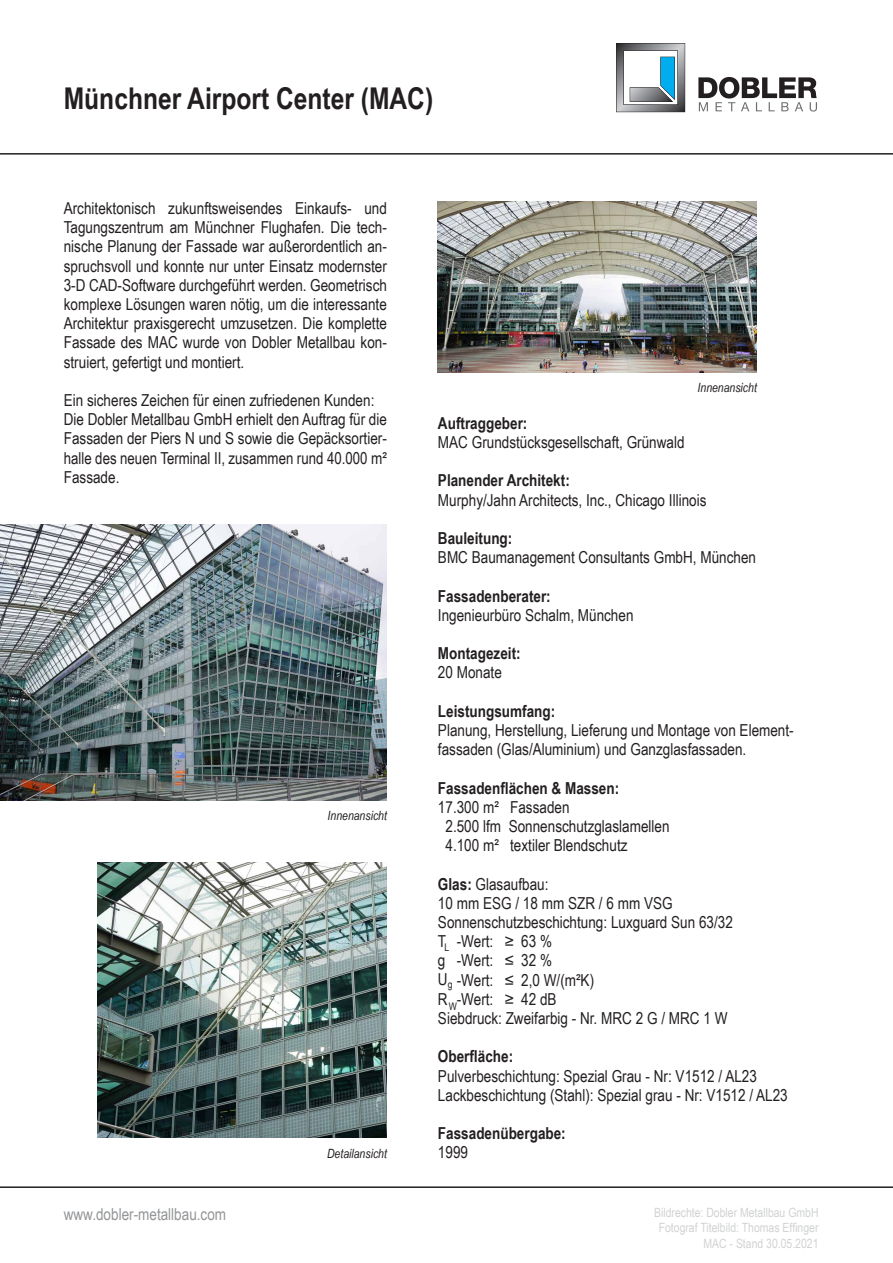
<style>
.page{position:relative;width:893px;height:1263px;background:#fff}
.page>*{position:absolute;margin:0;border:0;box-sizing:border-box;transform-origin:0 0}
.t1{font:700 30px "Arial Narrow";color:#231f20}
.t2{font:16.5px/19.2px "Arial Narrow";color:#231f20;text-align:justify}
.t3{font:700 16.5px "Arial Narrow";color:#231f20}
.t4{font:16.5px "Arial Narrow";color:#939598}
.t5{font:12.75px "Arial Narrow";color:#d1d2d4}
.t6{font:italic 12.75px "Arial Narrow";color:#231f20}
.t7{font:10.5px "Arial Narrow";color:#231f20}
.s1{font-weight:700}
</style>
<div class="page">
<img style="left:438px;top:202px;width:319px;height:170px">
<hr style="left:0;top:153px;width:893px;height:2px;background:#231f20">
<svg style="left:616px;top:43px;width:70px;height:70px"></svg>
<svg style="left:698px;top:77px;width:119px;height:35px"></svg>
<hr style="left:0;top:1186px;width:893px;height:2px;background:#231f20">
<img style="left:0;top:524px;width:387px;height:276px">
<img style="left:98px;top:862px;width:289px;height:275px">
<p class="t1" style="left:64px;top:76px;width:371px">Münchner Airport Center (MAC)</p>
<p class="t2" style="left:64px;top:198px;width:325px">Architektonisch zukunftsweisendes Einkaufs- und Tagungszentrum am Münchner Flughafen. Die tech&shy;nische Planung der Fassade war außerordentlich an&shy;spruchsvoll und konnte nur unter Einsatz modernster 3-D CAD-Software durchgeführt werden. Geometrisch komplexe Lösungen waren nötig, um die interessante Architektur praxisgerecht umzusetzen. Die komplette Fassade des MAC wurde von Dobler Metallbau kon&shy;struiert, gefertigt und montiert.</p>
<p class="t2" style="left:64px;top:390px;width:312px">Ein sicheres Zeichen für einen zufriedenen Kunden:</p>
<p class="t2" style="left:64px;top:409px;width:325px">Die Dobler Metallbau GmbH erhielt den Auftrag für die Fassaden der Piers N und S sowie die Gepäcksortier&shy;halle des neuen Terminal II, zusammen rund 40.000 m²<br>Fassade.</p>
<p class="t6" style="left:328px;top:807px;width:61px">Innenansicht</p>
<p class="t4" style="left:64px;top:1202px;width:164px">www.dobler-metallbau.com</p>
<p class="t6" style="left:327px;top:1145px;width:61px">Detailansicht</p>
<p class="t6" style="left:698px;top:379px;width:61px">Innenansicht</p>
<p class="t3" style="left:438px;top:410px;width:91px">Auftraggeber:</p>
<p class="t2" style="left:438px;top:432px;width:248px">MAC Grundstücksgesellschaft, Grünwald</p>
<p class="t3" style="left:438px;top:468px;width:133px">Planender Architekt:</p>
<p class="t2" style="left:438px;top:489px;width:270px">Murphy/Jahn Architects, Inc., Chicago Illinois</p>
<p class="t3" style="left:438px;top:526px;width:76px">Bauleitung:</p>
<p class="t2" style="left:438px;top:547px;width:320px">BMC Baumanagement Consultants GmbH, München</p>
<p class="t3" style="left:438px;top:583px;width:114px">Fassadenberater:</p>
<p class="t2" style="left:438px;top:605px;width:197px">Ingenieurbüro Schalm, München</p>
<p class="t3" style="left:438px;top:641px;width:84px">Montagezeit:</p>
<p class="t2" style="left:438px;top:662px;width:65px">20 Monate</p>
<p class="t3" style="left:438px;top:698px;width:119px">Leistungsumfang:</p>
<p class="t2" style="left:438px;top:720px;width:357px">Planung, Herstellung, Lieferung und Montage von Element-</p>
<p class="t2" style="left:438px;top:739px;width:310px">fassaden (Glas/Aluminium) und Ganzglasfassaden.</p>
<p class="t3" style="left:438px;top:775px;width:183px">Fassadenflächen &amp; Massen:</p>
<p class="t2" style="left:438px;top:797px;width:133px">17.300 m² Fassaden</p>
<p class="t2" style="left:445px;top:816px;width:226px">2.500 lfm Sonnenschutzglaslamellen</p>
<p class="t2" style="left:445px;top:835px;width:183px">4.100 m² textiler Blendschutz</p>
<p class="t2" style="left:438px;top:873px;width:112px"><span class="s1">Glas:</span> Glasaufbau:</p>
<p class="t2" style="left:438px;top:893px;width:236px">10 mm ESG / 18 mm SZR / 6 mm VSG</p>
<p class="t2" style="left:438px;top:912px;width:296px">Sonnenschutzbeschichtung: Luxguard Sun 63/32</p>
<p class="t2" style="left:457px;top:931px;width:97px">-Wert: ≥ 63 %</p>
<p class="t2" style="left:438px;top:950px;width:116px">g -Wert: ≤ 32 %</p>
<p class="t2" style="left:457px;top:969px;width:139px">-Wert: ≤ 2,0 W/(m²K)</p>
<p class="t2" style="left:457px;top:989px;width:101px">-Wert: ≥ 42 dB</p>
<p class="t2" style="left:438px;top:1008px;width:291px">Siebdruck: Zweifarbig - Nr. MRC 2 G / MRC 1 W</p>
<p class="t3" style="left:438px;top:1044px;width:77px">Oberfläche:</p>
<p class="t2" style="left:438px;top:1065px;width:320px">Pulverbeschichtung: Spezial Grau - Nr: V1512 / AL23</p>
<p class="t2" style="left:438px;top:1085px;width:351px">Lackbeschichtung (Stahl): Spezial grau - Nr: V1512 / AL23</p>
<p class="t3" style="left:438px;top:1121px;width:129px">Fassadenübergabe:</p>
<p class="t2" style="left:438px;top:1142px;width:32px">1999</p>
<p class="t2" style="left:438px;top:931px;width:10px">T</p>
<p class="t7" style="left:445px;top:940px;width:6px">L</p>
<p class="t2" style="left:438px;top:969px;width:11px">U</p>
<p class="t7" style="left:448px;top:976px;width:6px">g</p>
<p class="t2" style="left:438px;top:989px;width:11px">R</p>
<p class="t7" style="left:449px;top:999px;width:10px">W</p>
<p class="t5" style="left:654px;top:1203px;width:166px">Bildrechte: Dobler Metallbau GmbH</p>
<p class="t5" style="left:659px;top:1218px;width:161px">Fotograf Titelbild: Thomas Effinger</p>
<p class="t5" style="left:703px;top:1234px;width:117px">MAC - Stand 30.05.2021</p>
</div>
